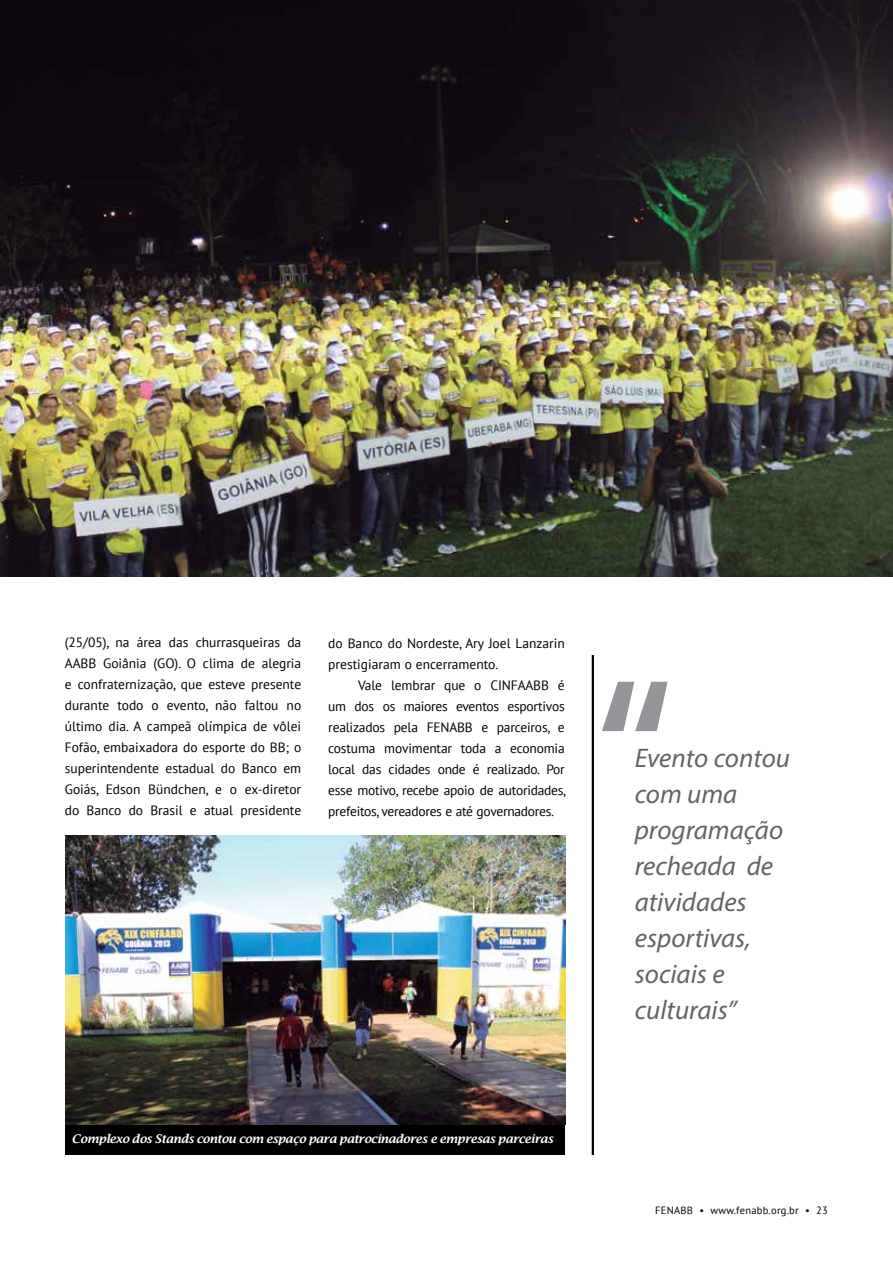
<style>
.page{position:relative;width:893px;height:1263px;background:#fff}
.page>*{position:absolute;margin:0;border:0;box-sizing:border-box;transform-origin:0 0}
.t1{font:italic 27px/36px "Myriad Pro";color:#636466}
.t2{font:13.5px/21px "PT Sans";color:#000;text-align:justify}
.t3{font:italic 600 12px "Lucida Bright";letter-spacing:-.02em;color:#fff}
.t4{font:10.5px "PT Sans";letter-spacing:.025em;color:#000}
</style>
<div class="page">
<div style="left:65px;top:1124px;width:500px;height:31px;background:#000"></div>
<img style="left:65px;top:835px;width:500px;height:289px">
<hr style="left:592px;top:655px;width:2px;height:500px;background:#000">
<img style="left:0;top:0;width:893px;height:577px">
<svg style="left:602px;top:682px;width:66px;height:49px"></svg>
<p class="t2" style="left:65px;top:631px;width:238px">(25/05), na área das churrasqueiras da AABB Goiânia (GO). O clima de alegria e confraternização, que esteve presente durante todo o evento, não faltou no último dia. A campeã olímpica de vôlei Fofão, embaixadora do esporte do BB; o superintendente estadual do Banco em Goiás, Edson Bündchen, e o ex-diretor do Banco do Brasil e atual presidente</p>
<p class="t2" style="left:328px;top:633px;width:238px">do Banco do Nordeste, Ary Joel Lanzarin prestigiaram o encerramento.</p>
<p class="t2" style="left:328px;top:675px;width:239px;text-indent:30px">Vale lembrar que o CINFAABB é um dos os maiores eventos esportivos realizados pela FENABB e parceiros, e costuma movimentar toda a economia local das cidades onde é realizado. Por esse motivo, recebe apoio de autoridades, prefeitos, vereadores e até governadores.</p>
<p class="t3" style="left:72px;top:1131px;width:483px">Complexo dos Stands contou com espaço para patrocinadores e empresas parceiras</p>
<h1 class="t1" style="left:635px;top:740px;width:157px">Evento contou com uma programação recheada de atividades esportivas, sociais e culturais”</h1>
<p class="t4" style="left:655px;top:1203px;width:174px">FENABB • www.fenabb.org.br • 23</p>
</div>
